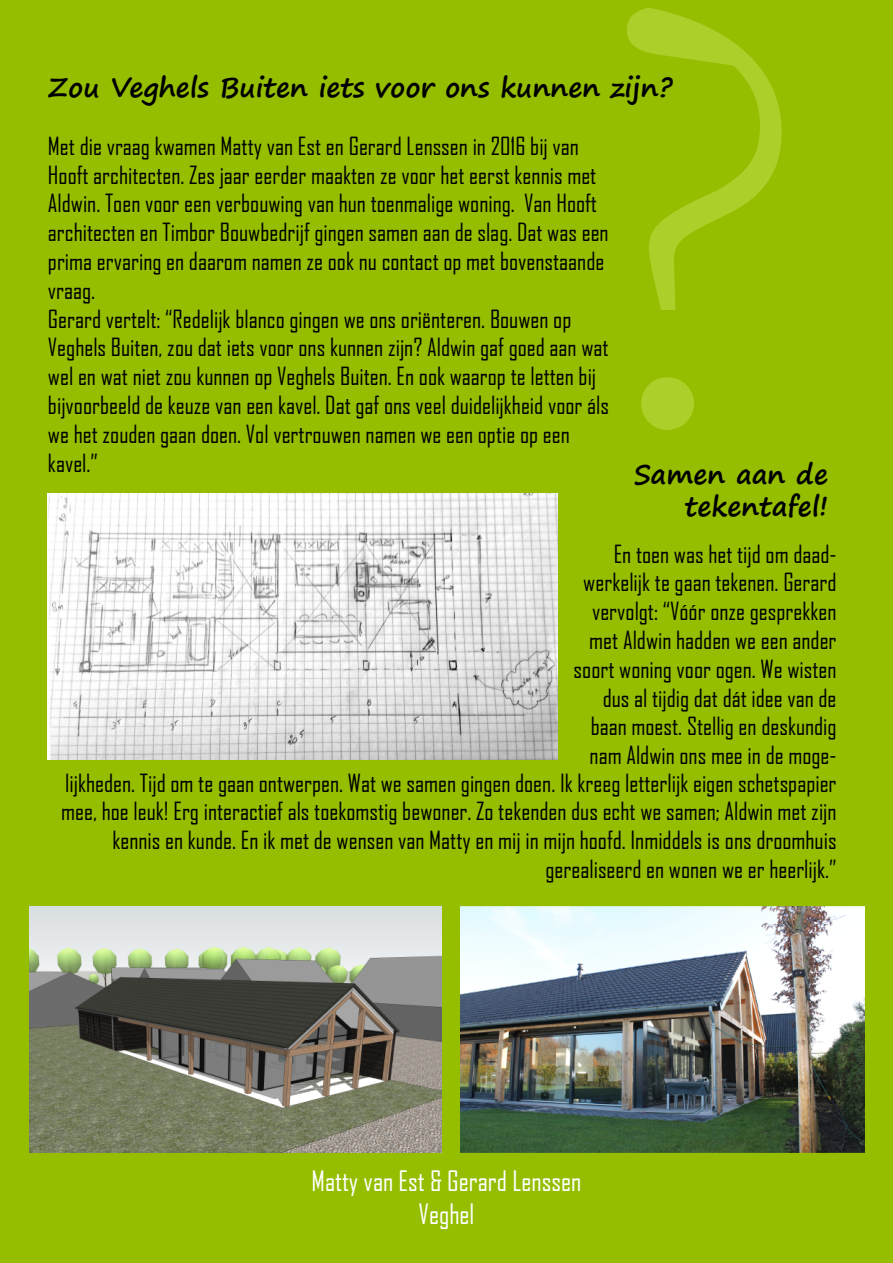
<style>
.page{position:relative;width:893px;height:1263px;background:#95be00}
.page>*{position:absolute;margin:0;border:0;box-sizing:border-box;transform-origin:0 0}
.t1{font:700 27px/32.4px "Segoe Print";color:#000;text-align:right}
.t2{font:27px/32.4px "Agency FB";color:#fff;text-align:center}
.t3{font:24px/28.8px "Agency FB";color:#000}
</style>
<div class="page">
<img style="left:460px;top:906px;width:405px;height:246px">
<img style="left:48px;top:494px;width:509px;height:265px">
<img style="left:29px;top:906px;width:413px;height:246px">
<div style="left:80px;top:78px;width:141px;height:143px;background:#95be00"></div>
<div style="left:627px;top:8px;width:154px;height:421px;background:#95be00"></div>
<p class="t1" style="left:48px;top:70px;width:626px">Zou Veghels Buiten iets voor ons kunnen zijn?</p>
<p class="t3" style="left:48px;top:131px;width:562px">Met die vraag kwamen Matty van Est en Gerard Lenssen in 2016 bij van Hooft architecten. Zes jaar eerder maakten ze voor het eerst kennis met Aldwin. Toen voor een verbouwing van hun toenmalige woning. Van Hooft architecten en Timbor Bouwbedrijf gingen samen aan de slag. Dat was een prima ervaring en daarom namen ze ook nu contact op met bovenstaande vraag.<br>Gerard vertelt: “Redelijk blanco gingen we ons oriënteren. Bouwen op Veghels Buiten, zou dat iets voor ons kunnen zijn? Aldwin gaf goed aan wat wel en wat niet zou kunnen op Veghels Buiten. En ook waarop te letten bij bijvoorbeeld de keuze van een kavel. Dat gaf ons veel duidelijkheid voor áls we het zouden gaan doen. Vol vertrouwen namen we een optie op een kavel.”</p>
<p class="t1" style="left:634px;top:457px;width:196px">Samen aan de tekentafel!</p>
<p class="t3" style="left:61px;top:539px;width:777px;text-align:right">En toen was het tijd om daad-<br>werkelijk te gaan tekenen. Gerard<br>vervolgt: “Vóór onze gesprekken<br>met Aldwin hadden we een ander<br>soort woning voor ogen. We wisten<br>dus al tijdig dat dát idee van de<br>baan moest. Stellig en deskundig<br>nam Aldwin ons mee in de moge-<br>lijkheden. Tijd om te gaan ontwerpen. Wat we samen gingen doen. Ik kreeg letterlijk eigen schetspapier mee, hoe leuk! Erg interactief als toekomstig bewoner. Zo tekenden dus echt we samen; Aldwin met zijn kennis en kunde. En ik met de wensen van Matty en mij in mijn hoofd. Inmiddels is ons droomhuis gerealiseerd en wonen we er heerlijk.”</p>
<p class="t2" style="left:312px;top:1165px;width:271px">Matty van Est &amp; Gerard Lenssen<br>Veghel</p>
</div>
